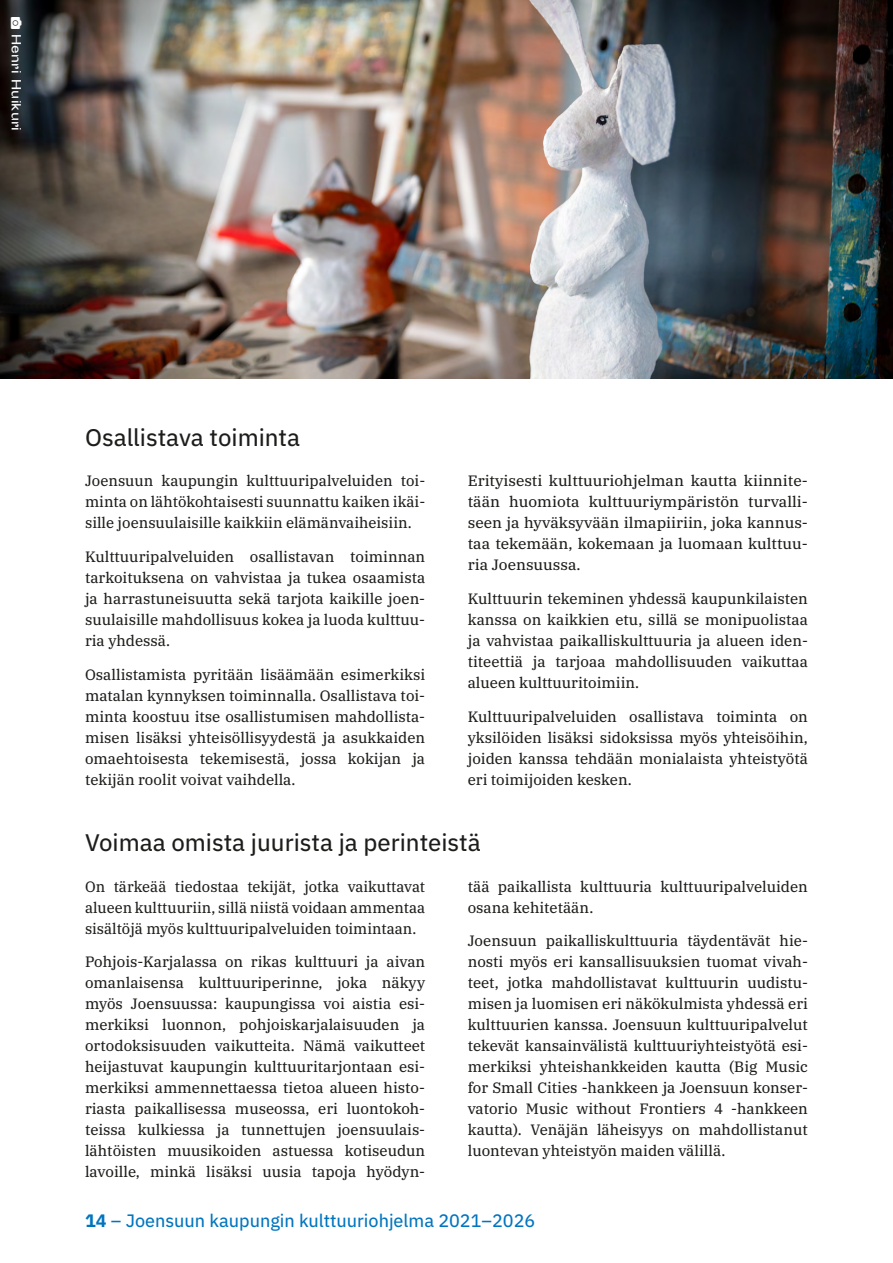
<style>
.page{position:relative;width:893px;height:1263px;background:#fff}
.page>*{position:absolute;margin:0;border:0;box-sizing:border-box;transform-origin:0 0}
.Otsikko_3{font:24px "IBM Plex Sans Text";color:#1d1d1b}
.t1{font:18px "IBM Plex Sans Text";color:#0075bf}
.Leipis{font:15px/21px "IBM Plex Serif Text";color:#1d1d1b;text-align:justify}
._03_Kuvaaja_kirjoitt{font:12px "Sporting Grotesque";letter-spacing:.02em;color:#fff}
.s1{font-family:"IBM Plex Sans";font-weight:700}
</style>
<div class="page">
<img style="left:0;top:0;width:893px;height:378px">
<svg style="left:11px;top:17px;width:11px;height:12px"></svg>
<p class="_03_Kuvaaja_kirjoitt" style="left:23px;top:34px;width:98px;rotate:90deg">Henri Huikuri</p>
<h4 class="Otsikko_3" style="left:85px;top:418px;width:217px">Osallistava toiminta</h4>
<p class="Leipis" style="left:85px;top:469px;width:342px">Joensuun kaupungin kulttuuripalveluiden toi&shy;minta on lähtökohtaisesti suunnattu kaiken ikäi&shy;sille joensuulaisille kaikkiin elämänvaiheisiin.</p>
<p class="Leipis" style="left:85px;top:545px;width:342px">Kulttuuripalveluiden osallistavan toiminnan tarkoituksena on vahvistaa ja tukea osaamista ja harrastuneisuutta sekä tarjota kaikille joen&shy;suulaisille mahdollisuus kokea ja luoda kulttuu&shy;ria yhdessä.</p>
<p class="Leipis" style="left:85px;top:663px;width:342px">Osallistamista pyritään lisäämään esimerkiksi matalan kynnyksen toiminnalla. Osallistava toi&shy;minta koostuu itse osallistumisen mahdollista&shy;misen lisäksi yhteisöllisyydestä ja asukkaiden omaehtoisesta tekemisestä, jossa kokijan ja tekijän roolit voivat vaihdella.</p>
<p class="Leipis" style="left:468px;top:469px;width:342px">Erityisesti kulttuuriohjelman kautta kiinnite&shy;tään huomiota kulttuuriympäristön turvalli&shy;seen ja hyväksyvään ilmapiiriin, joka kannus&shy;taa tekemään, kokemaan ja luomaan kulttuu&shy;ria Joensuussa.</p>
<p class="Leipis" style="left:468px;top:587px;width:342px">Kulttuurin tekeminen yhdessä kaupunkilaisten kanssa on kaikkien etu, sillä se monipuolistaa ja vahvistaa paikalliskulttuuria ja alueen iden&shy;titeettiä ja tarjoaa mahdollisuuden vaikuttaa alueen kulttuuritoimiin.</p>
<p class="Leipis" style="left:468px;top:705px;width:342px">Kulttuuripalveluiden osallistava toiminta on yksilöiden lisäksi sidoksissa myös yhteisöihin, joiden kanssa tehdään monialaista yhteistyötä eri toimijoiden kesken.</p>
<h4 class="Otsikko_3" style="left:85px;top:824px;width:397px">Voimaa omista juurista ja perinteistä</h4>
<p class="Leipis" style="left:85px;top:874px;width:342px">On tärkeää tiedostaa tekijät, jotka vaikuttavat alueen kulttuuriin, sillä niistä voidaan ammentaa sisältöjä myös kulttuuripalveluiden toimintaan.</p>
<p class="Leipis" style="left:85px;top:950px;width:342px">Pohjois-Karjalassa on rikas kulttuuri ja aivan omanlaisensa kulttuuriperinne, joka näkyy myös Joensuussa: kaupungissa voi aistia esi&shy;merkiksi luonnon, pohjoiskarjalaisuuden ja ortodoksisuuden vaikutteita. Nämä vaikutteet heijastuvat kaupungin kulttuuritarjontaan esi&shy;merkiksi ammennettaessa tietoa alueen histo&shy;riasta paikallisessa museossa, eri luontokoh&shy;teissa kulkiessa ja tunnettujen joensuulais&shy;lähtöisten muusikoiden astuessa kotiseudun lavoille, minkä lisäksi uusia tapoja hyödyn-</p>
<p class="Leipis" style="left:468px;top:874px;width:342px">tää paikallista kulttuuria kulttuuripalveluiden osana kehitetään.</p>
<p class="Leipis" style="left:468px;top:929px;width:342px">Joensuun paikalliskulttuuria täydentävät hie&shy;nosti myös eri kansallisuuksien tuomat vivah&shy;teet, jotka mahdollistavat kulttuurin uudistu&shy;misen ja luomisen eri näkökulmista yhdessä eri kulttuurien kanssa. Joensuun kulttuuripalvelut tekevät kansainvälistä kulttuuriyhteistyötä esi&shy;merkiksi yhteishankkeiden kautta (Big Music for Small Cities -hankkeen ja Joensuun konser&shy;vatorio Music without Frontiers 4 -hankkeen kautta). Venäjän läheisyys on mahdollistanut luontevan yhteistyön maiden välillä.</p>
<p class="t1" style="left:85px;top:1207px;width:452px"><span class="s1">14</span> – Joensuun kaupungin kulttuuriohjelma 2021–2026</p>
</div>
